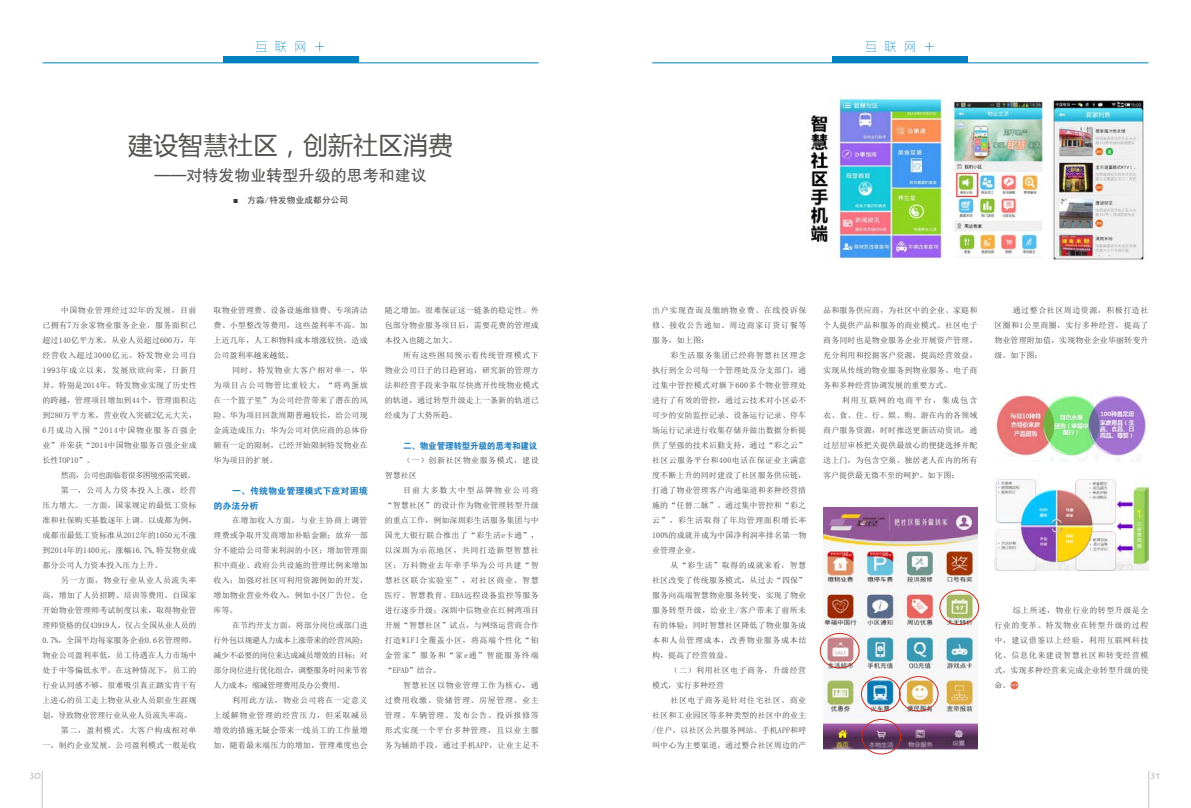
<style>
.page{position:relative;width:1191px;height:808px;background:#fff}
.page>*{position:absolute;margin:0;border:0;box-sizing:border-box;transform-origin:0 0}
.t1{font:25px "Microsoft Ya Hei";color:#535352}
.t2{font:16px "FZHTJW GB1 0";color:#535352}
.t3{font:300 expanded 12px "RTWS Yue Go Trial";letter-spacing:.615em;color:#0080be}
.t4{font:9px/15px "FZDHTJW GB1 0";color:#2280bf}
.t5{font:9px "FZDHTJW GB1 0";letter-spacing:-.02em;color:#2280bf;scale:.95 1}
.t6{font:9px "Lithos Pro";color:#afb0b0}
.t7{font:8.5px "Sim Hei";letter-spacing:.03em;color:#383737}
.t8{font:8px/15px "Sim Sun";letter-spacing:.015em;color:#383737;text-align:justify}
.t9{font:8px/15px "Sim Sun";letter-spacing:.065em;color:#383737}
.t10{font:8px "Sim Sun";letter-spacing:-.01em;color:#383737}
.t11{font:8px "Sim Sun";letter-spacing:-.02em;color:#383737}
.t12{font:8px "Sim Sun";letter-spacing:-.07em;color:#383737}
.s1{font-family:"Sim Sun";font-weight:400;font-stretch:normal}
.s2{font-family:"Microsoft Ya Hei"}
</style>
<div class="page">
<hr style="left:42px;top:771px;width:1px;height:37px;background:#c4c4c5">
<hr style="left:43px;top:63px;width:496px;height:1px;background:#0080be">
<div style="left:223px;top:57px;width:135px;height:6px;background:#0080be"></div>
<hr style="left:1148px;top:771px;width:1px;height:37px;background:#c4c4c5">
<hr style="left:652px;top:63px;width:496px;height:1px;background:#0080be">
<div style="left:832px;top:57px;width:136px;height:6px;background:#0080be"></div>
<div style="left:1010px;top:681px;width:8px;height:8px;background:#e16e50;border-radius:50%"></div>
<svg style="left:1010px;top:684px;width:7px;height:2px"></svg>
<img style="left:823px;top:507px;width:154px;height:242px">
<img style="left:810px;top:97px;width:334px;height:163px">
<img style="left:996px;top:394px;width:150px;height:68px">
<img style="left:994px;top:479px;width:154px;height:91px">
<div style="left:820px;top:633px;width:39px;height:35px;border:1px solid #cb2a1d;border-radius:50%"></div>
<div style="left:939px;top:590px;width:39px;height:35px;border:1px solid #cb2a1d;border-radius:50%"></div>
<div style="left:861px;top:677px;width:39px;height:34px;border:1px solid #cb2a1d;border-radius:50%"></div>
<div style="left:899px;top:676px;width:39px;height:35px;border:1px solid #cb2a1d;border-radius:50%"></div>
<div style="left:861px;top:719px;width:39px;height:35px;border:1px solid #cb2a1d;border-radius:50%"></div>
<h3 class="t3" style="left:256px;top:41px;width:72px">互联网<span class="s1">＋</span></h3>
<h3 class="t3" style="left:865px;top:41px;width:72px">互联网<span class="s1">＋</span></h3>
<h1 class="t1" style="left:128px;top:128px;width:326px">建设智慧社区，创新社区消费</h1>
<h2 class="t2" style="left:155px;top:167px;width:273px">——对特发物业转型升级的思考和建议</h2>
<p class="t7" style="left:233px;top:196px;width:116px"><span class="s2">■</span> 方淼/特发物业成都分公司</p>
<p class="t8" style="left:43px;top:303px;width:156px;text-indent:18px">中国物业管理经过32年的发展，目前已拥有7万余家物业服务企业，服务面积已超过140亿平方米，从业人员超过600万，年经营收入超过3000亿元。特发物业公司自1993年成立以来，发展欣欣向荣，日新月异。特别是2014年，特发物业实现了历史性的跨越，管理项目增加到44个，管理面积达到280万平方米，营业收入突破2亿元大关，6月成功入围“2014中国物业服务百强企业”并荣获“2014中国物业服务百强企业成长性TOP10”。</p>
<p class="t12" style="left:61px;top:471px;width:136px">然而，公司也面临着很多困境亟需突破。</p>
<p class="t9" style="left:61px;top:483px;width:137px">第一，公司人力资本投入上涨，经营</p>
<p class="t8" style="left:43px;top:498px;width:156px">压力增大。一方面，国家规定的最低工资标</p>
<p class="t8" style="left:43px;top:513px;width:156px">准和社保购买基数逐年上调。以成都为例，</p>
<p class="t8" style="left:43px;top:528px;width:155px">成都市最低工资标准从2012年的1050元不涨</p>
<p class="t8" style="left:43px;top:543px;width:156px">到2014年的1400元，涨幅16.7%,特发物业成</p>
<p class="t8" style="left:43px;top:558px;width:122px">都分公司人力资本投入压力上升。</p>
<p class="t9" style="left:61px;top:573px;width:137px">另一方面，物业行业从业人员流失率</p>
<p class="t8" style="left:43px;top:588px;width:156px">高，增加了人员招聘、培训等费用。自国家</p>
<p class="t8" style="left:43px;top:603px;width:156px">开始物业管理师考试制度以来，取得物业管</p>
<p class="t10" style="left:43px;top:621px;width:155px">理师资格的仅43919人，仅占全国从业人员的</p>
<p class="t10" style="left:43px;top:636px;width:156px">0.7%，全国平均每家服务企业0.6名管理师。</p>
<p class="t8" style="left:43px;top:648px;width:156px">物业公司盈利率低，员工待遇在人力市场中</p>
<p class="t8" style="left:43px;top:663px;width:156px">处于中等偏低水平。在这种情况下，员工的</p>
<p class="t8" style="left:43px;top:678px;width:156px">行业认同感不够，很难吸引真正踏实肯干有</p>
<p class="t8" style="left:43px;top:693px;width:156px">上进心的员工走上物业从业人员职业生涯规</p>
<p class="t11" style="left:43px;top:711px;width:151px">划，导致物业管理行业从业人员流失率高。</p>
<p class="t9" style="left:61px;top:723px;width:137px">第二，盈利模式、大客户构成相对单</p>
<p class="t8" style="left:43px;top:738px;width:156px">一，制约企业发展。公司盈利模式一般是收</p>
<p class="t8" style="left:214px;top:303px;width:156px">取物业管理费、设备设施维修费、专项清洁费、小型整改等费用，这些盈利率不高。加上近几年，人工和物料成本增涨较快，造成公司盈利率越来越低。</p>
<p class="t8" style="left:214px;top:363px;width:156px;text-indent:18px">同时，特发物业大客户相对单一，华为项目占公司物管比重较大，“将鸡蛋放在一个篮子里”为公司经营带来了潜在的风险。华为项目回款周期普遍较长，给公司现金流造成压力；华为公司对供应商的总体份额有一定的限制，已经开始限制特发物业在华为项目的扩展。</p>
<p class="t4" style="left:214px;top:484px;width:156px;text-indent:18px">一、传统物业管理模式下应对困境的办法分析</p>
<p class="t8" style="left:214px;top:513px;width:156px;text-indent:18px">在增加收入方面，与业主协商上调管理费或争取开发商增加补贴金额；放弃一部分不能给公司带来利润的小区；增加管理面积中商业、政府公共设施的管理比例来增加收入；加强对社区可利用资源例如的开发，增加物业营业外收入，例如小区广告位、仓库等。</p>
<p class="t8" style="left:214px;top:618px;width:156px;text-indent:18px">在节约开支方面，将部分岗位或部门进行外包以规避人力成本上涨带来的经营风险；减少不必要的岗位来达成减员增效的目标；对部分岗位进行优化组合，调整服务时间来节省人力成本；缩减管理费用及办公费用。</p>
<p class="t8" style="left:214px;top:693px;width:156px;text-indent:18px">利用此方法，物业公司将在一定意义上缓解物业管理的经营压力，但采取减员增效的措施无疑会带来一线员工的工作量增加，随着最末端压力的增加，管理难度也会</p>
<p class="t8" style="left:385px;top:303px;width:156px">随之增加，很难保证这一链条的稳定性。外包部分物业服务项目后，需要花费的管理成本投入也随之加大。</p>
<p class="t8" style="left:385px;top:348px;width:156px;text-indent:18px">所有这些困局预示着传统管理模式下物业公司日子的日趋窘迫，研究新的管理方法和经营手段来争取尽快离开传统物业模式的轨道，通过转型升级走上一条新的轨道已经成为了大势所趋。</p>
<p class="t5" style="left:403px;top:441px;width:143px">二、物业管理转型升级的思考和建议</p>
<p class="t9" style="left:385px;top:453px;width:155px;text-indent:18px">（一）创新社区物业服务模式，建设智慧社区</p>
<p class="t8" style="left:385px;top:483px;width:156px;text-indent:18px">目前大多数大中型品牌物业公司将“智慧社区”的设计作为物业管理转型升级的重点工作，例如深圳彩生活服务集团与中国光大银行联合推出了“彩生活e卡通”，以深圳为示范地区，共同打造新型智慧社区；万科物业去年牵手华为公司共建“智慧社区联合实验室”，对社区商业、智慧医疗、智慧教育、EBA远程设备监控等服务进行逐步升级；深圳中信物业在红树湾项目开展“智慧社区”试点，与网络运营商合作打造WIFI全覆盖小区，将高端个性化“铂金管家”服务和“家e通”智能服务终端“EPAD”结合。</p>
<p class="t8" style="left:385px;top:678px;width:156px;text-indent:18px">智慧社区以物业管理工作为核心，通过费用收缴、资储管理、房屋管理、业主管理、车辆管理、发布公告、投诉报修等形式实现一个平台多种管理，且以业主服务为辅助手段，通过手机APP，让业主足不</p>
<p class="t8" style="left:652px;top:303px;width:156px">出户实现查询及缴纳物业费、在线投诉保修、接收公告通知、周边商家订货订餐等服务，如上图：</p>
<p class="t8" style="left:652px;top:348px;width:156px;text-indent:18px">彩生活服务集团已经将智慧社区理念执行到全公司每一个管理处及分支部门，通过集中管控模式对旗下600多个物业管理处进行了有效的管控，通过云技术对小区必不可少的安防监控记录、设备运行记录、停车场运行记录进行收集存储并做出数据分析提供了坚强的技术后勤支持，通过“彩之云”社区云服务平台和400电话在保证业主满意度不断上升的同时建设了社区服务供应链，打通了物业管理客户沟通渠道和多种经营措施的“任督二脉”。通过集中管控和“彩之云”，彩生活取得了年均管理面积增长率100%的成就并成为中国净利润率排名第一物业管理企业。</p>
<p class="t8" style="left:652px;top:558px;width:156px;text-indent:18px">从“彩生活”取得的成就来看，智慧社区改变了传统服务模式，从过去“四保”服务向高端智慧物业服务转变，实现了物业服务转型升级，给业主/客户带来了前所未有的体验；同时智慧社区降低了物业服务成本和人员管理成本，改善物业服务成本结构，提高了经营效益。</p>
<p class="t9" style="left:652px;top:663px;width:155px;text-indent:18px">（二）利用社区电子商务，升级经营模式，实行多种经营</p>
<p class="t8" style="left:652px;top:693px;width:156px;text-indent:18px">社区电子商务是针对住宅社区、商业社区和工业园区等多种类型的社区中的业主/住户，以社区公共服务网站、手机APP和呼叫中心为主要渠道，通过整合社区周边的产</p>
<p class="t8" style="left:823px;top:303px;width:156px">品和服务供应商，为社区中的企业、家庭和个人提供产品和服务的商业模式。社区电子商务同时也是物业服务企业开展资产管理，充分利用和挖掘客户资源，提高经营效益，实现从传统的物业服务到物业服务、电子商务和多种经营协调发展的重要方式。</p>
<p class="t8" style="left:823px;top:393px;width:156px;text-indent:18px">利用互联网的电商平台，集成包含衣、食、住、行、娱、购、游在内的各领域商户服务资源，时时推送更新活动资讯，通过层层审核把关提供最放心的便捷选择并配送上门，为包含空巢、独居老人在内的所有客户提供最无微不至的呵护。如下图：</p>
<p class="t8" style="left:994px;top:303px;width:156px;text-indent:18px">通过整合社区周边资源，积极打造社区圈和1公里商圈，实行多种经营，提高了物业管理附加值，实现物业企业华丽转变升级。如下图：</p>
<p class="t8" style="left:994px;top:603px;width:156px;text-indent:18px">综上所述，物业行业的转型升级是全行业的变革。特发物业在转型升级的过程中，建议借鉴以上经验，利用互联网科技化、信息化来建设智慧社区和转变经营模式，实现多种经营来完成企业转型升级的使命。</p>
<p class="t6" style="left:29px;top:770px;width:13px">30</p>
<p class="t6" style="left:1149px;top:770px;width:13px">31</p>
</div>
